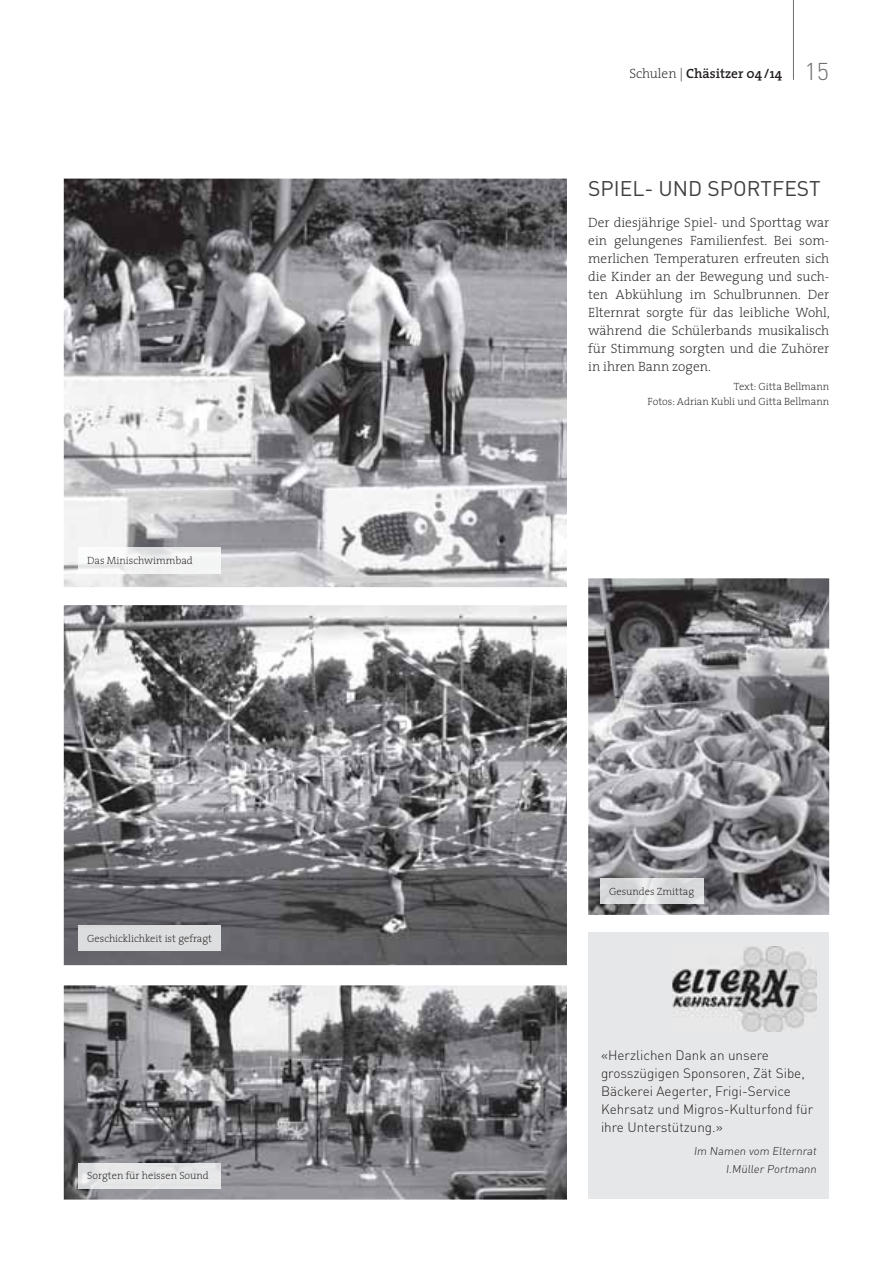
<style>
.page{position:relative;width:893px;height:1263px;background:#fff}
.page>*{position:absolute;margin:0;border:0;box-sizing:border-box;transform-origin:0 0}
.t1{font:21px "DIN";color:#404041}
.t2{font:200 13.5px/18px "The Serif";color:#231f20;text-align:justify}
.t3{font:300 13.5px/18px "DIN";color:#231f20}
.t4{font:600 13.5px "The Serif";color:#231f20}
.t5{font:300 11.25px/18px "DIN";color:#231f20;text-align:right}
.t6{font:200 10.5px/15px "The Serif";color:#231f20;text-align:right}
.s1{font-weight:200}
.s2{font-family:"DIN";font-weight:300;font-size:24px;color:#6d6e70}
</style>
<div class="page">
<img style="left:64px;top:605px;width:503px;height:360px">
<img style="left:64px;top:985px;width:503px;height:214px">
<div style="left:588px;top:932px;width:241px;height:267px;background:#e6e7e8"></div>
<img style="left:672px;top:947px;width:144px;height:85px">
<hr style="left:793px;top:0;width:1px;height:80px;background:#6d6e70">
<img style="left:79px;top:1163px;width:142px;height:25px">
<img style="left:588px;top:578px;width:241px;height:337px">
<img style="left:600px;top:879px;width:103px;height:25px">
<div style="left:78px;top:925px;width:143px;height:25px;background:#dcdddf"></div>
<img style="left:64px;top:179px;width:503px;height:408px">
<img style="left:79px;top:548px;width:142px;height:25px">
<p class="t6" style="left:87px;top:554px;width:107px">Das Minischwimmbad</p>
<p class="t6" style="left:87px;top:932px;width:126px">Geschicklichkeit ist gefragt</p>
<p class="t6" style="left:87px;top:1169px;width:123px">Sorgten für heissen Sound</p>
<p class="t4" style="left:629px;top:68px;width:201px"><span class="s1">Schulen |</span> Chäsitzer 04 / 14 <span class="s2">15</span></p>
<h1 class="t1" style="left:588px;top:181px;width:234px">SPIEL- UND SPORTFEST</h1>
<p class="t2" style="left:588px;top:215px;width:243px">Der diesjährige Spiel- und Sporttag war ein gelungenes Familienfest. Bei som&shy;merlichen Temperaturen erfreuten sich die Kinder an der Bewegung und such&shy;ten Abkühlung im Schulbrunnen. Der Elternrat sorgte für das leibliche Wohl, während die Schülerbands musikalisch für Stimmung sorgten und die Zuhörer in ihren Bann zogen.</p>
<p class="t6" style="left:648px;top:380px;width:183px">Text: Gitta Bellmann<br>Fotos: Adrian Kubli und Gitta Bellmann</p>
<p class="t6" style="left:609px;top:885px;width:87px">Gesundes Zmittag</p>
<p class="t3" style="left:601px;top:1048px;width:214px">«Herzlichen Dank an unsere grosszügigen Sponsoren, Zät Sibe,<br>Bäckerei Aegerter, Frigi-Service<br>Kehrsatz und Migros-Kulturfond für ihre Unterstützung.»</p>
<p class="t5" style="left:694px;top:1143px;width:125px">Im Namen vom Elternrat<br>I.Müller Portmann</p>
</div>
